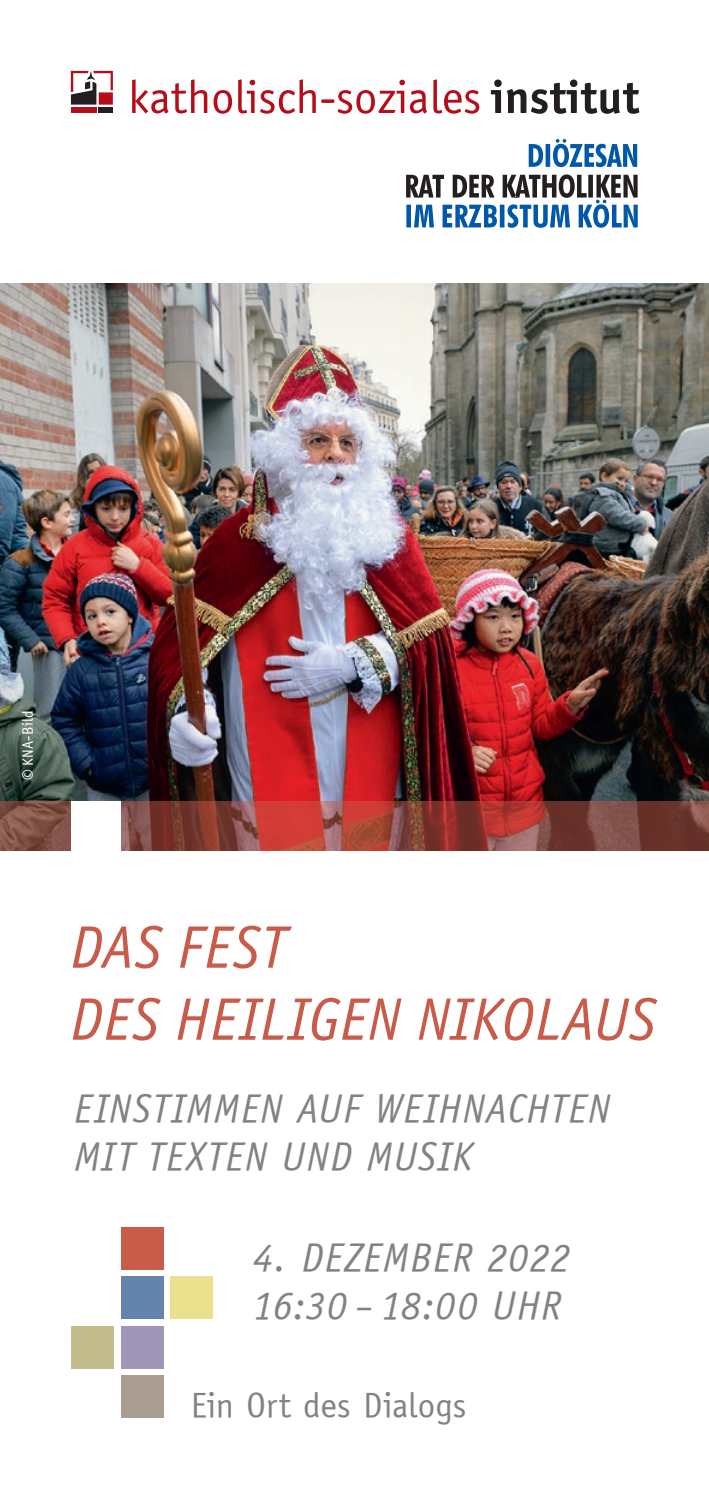
<style>
.page{position:relative;width:709px;height:1489px;background:#fff}
.page>*{position:absolute;margin:0;border:0;box-sizing:border-box;transform-origin:0 0}
.t1{font:italic 60px/72px "Officina Sans ITCTT Book";letter-spacing:.015em;color:#c85b49}
.t2{font:italic 40px/48px "Officina Sans ITCTT Book";letter-spacing:.035em;color:#808285}
.t3{font:35px "Officina Sans ITCTT Book";color:#808285}
.t4{font:15px "Officina Sans ITCTT Book";letter-spacing:.02em;color:#fff}
</style>
<div class="page">
<img style="left:0;top:283px;width:709px;height:518px">
<svg style="left:0;top:801px;width:709px;height:49px;background:#8d433b"></svg>
<div style="left:71px;top:801px;width:49px;height:52px;background:#fff"></div>
<svg style="left:132px;top:79px;width:75px;height:34px"></svg>
<svg style="left:213px;top:90px;width:19px;height:24px"></svg>
<svg style="left:238px;top:79px;width:78px;height:35px"></svg>
<svg style="left:321px;top:99px;width:13px;height:4px"></svg>
<svg style="left:338px;top:80px;width:89px;height:34px"></svg>
<svg style="left:433px;top:79px;width:46px;height:35px"></svg>
<svg style="left:491px;top:79px;width:10px;height:34px"></svg>
<svg style="left:507px;top:79px;width:132px;height:35px"></svg>
<div style="left:99px;top:107px;width:14px;height:6px;background:#231f20"></div>
<div style="left:71px;top:107px;width:25px;height:6px;background:#b50e1a"></div>
<svg style="left:71px;top:71px;width:42px;height:34px"></svg>
<div style="left:171px;top:1276px;width:42px;height:42px;background:#e9e18d"></div>
<div style="left:71px;top:1325px;width:43px;height:43px;background:#c3bc8d"></div>
<div style="left:121px;top:1226px;width:42px;height:43px;background:#c85b49"></div>
<div style="left:121px;top:1375px;width:42px;height:42px;background:#aa9d92"></div>
<div style="left:121px;top:1276px;width:42px;height:42px;background:#6385ad"></div>
<div style="left:121px;top:1325px;width:42px;height:43px;background:#a096b7"></div>
<svg style="left:528px;top:139px;width:109px;height:28px"></svg>
<svg style="left:406px;top:174px;width:231px;height:54px"></svg>
<p class="t4" style="left:19px;top:780px;width:71px;rotate:-90deg">© KNA-Bild</p>
<h1 class="t1" style="left:70px;top:911px;width:587px">DAS FEST<br>DES HEILIGEN NIKOLAUS</h1>
<p class="t2" style="left:74px;top:1084px;width:537px">EINSTIMMEN AUF WEIHNACHTEN<br>MIT TEXTEN UND MUSIK</p>
<p class="t2" style="left:253px;top:1233px;width:318px">4. DEZEMBER 2022<br>16:30 – 18:00 UHR</p>
<p class="t3" style="left:191px;top:1384px;width:277px">Ein Ort des Dialogs</p>
</div>
